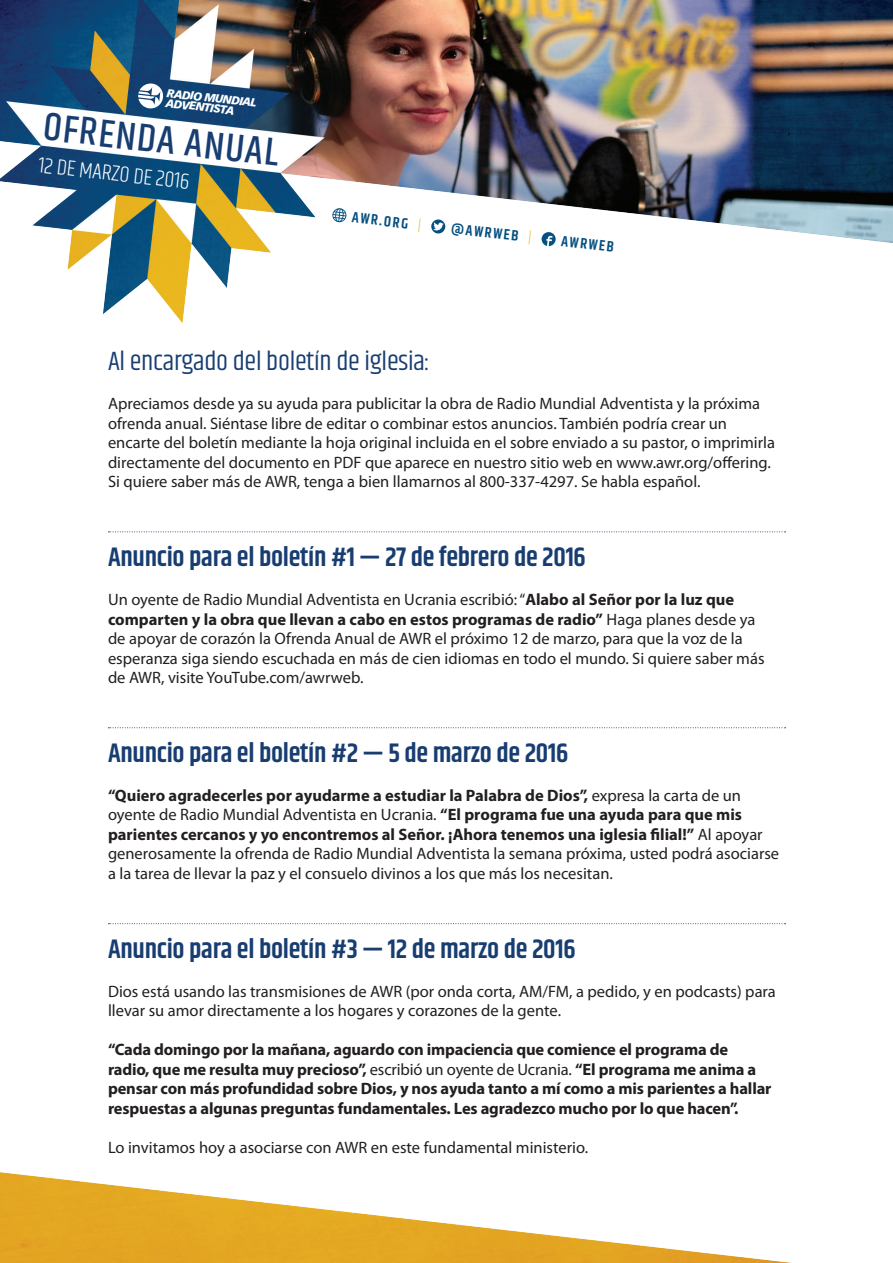
<style>
.page{position:relative;width:893px;height:1263px;background:#fff}
.page>*{position:absolute;margin:0;border:0;box-sizing:border-box;transform-origin:0 0}
.t1{font:500 39.75px "Khand";color:#183d71}
.t2{font:600 27px "Khand";letter-spacing:-.01em;color:#183d71}
.t3{font:27px "Khand";letter-spacing:-.01em;color:#183d71}
.t4{font:300 22.5px "Khand";color:#fff}
.t5{font:16.5px/19.5px "Myriad Pro";color:#231f20}
.t6{font:700 16.5px/19.5px "Myriad Pro";letter-spacing:-.01em;color:#231f20}
.t7{font:600 15px "Khand";color:#065080}
.t8{font:italic 900 11.4px/10.1px "Vectora LH";color:#fff}
.s1{font-weight:300;color:#e9b71e}
.s2{font-weight:700}
.s3{font-weight:400}
</style>
<div class="page">
<svg style="left:108px;top:531px;width:678px;height:1px"></svg>
<svg style="left:108px;top:727px;width:678px;height:1px"></svg>
<svg style="left:108px;top:923px;width:678px;height:1px"></svg>
<img style="left:0;top:1172px;width:792px;height:91px">
<img style="left:0;top:0;width:893px;height:323px">
<svg style="left:332px;top:208px;width:15px;height:15px"></svg>
<svg style="left:431px;top:219px;width:15px;height:15px"></svg>
<svg style="left:541px;top:232px;width:15px;height:14px"></svg>
<svg style="left:138px;top:83px;width:26px;height:26px"></svg>
<p class="t8" style="left:168px;top:87px;width:92px;rotate:7deg">RADIO MUNDIAL<br>ADVENTISTA</p>
<h1 class="t1" style="left:46px;top:102px;width:238px;rotate:6deg">OFRENDA ANUAL</h1>
<h3 class="t4" style="left:40px;top:152px;width:153px;rotate:6deg">12 DE MARZO DE 2016</h3>
<p class="t7" style="left:353px;top:207px;width:71px;rotate:6deg">AWR.ORG <span class="s1">|</span></p>
<p class="t7" style="left:452px;top:219px;width:83px;rotate:6deg">@AWRWEB <span class="s1">|</span></p>
<p class="t7" style="left:562px;top:231px;width:55px;rotate:6deg">AWRWEB</p>
<h2 class="t3" style="left:108px;top:345px;width:324px">Al encargado del boletín de iglesia:</h2>
<p class="t5" style="left:108px;top:393px;width:669px">Apreciamos desde ya su ayuda para publicitar la obra de Radio Mundial Adventista y la próxima ofrenda anual. Siéntase libre de editar o combinar estos anuncios. También podría crear un encarte del boletín mediante la hoja original incluida en el sobre enviado a su pastor, o imprimirla directamente del documento en PDF que aparece en nuestro sitio web en www.awr.org/offering.<br>Si quiere saber más de AWR, tenga a bien llamarnos al 800-337-4297. Se habla español.</p>
<h2 class="t2" style="left:108px;top:539px;width:479px">Anuncio para el boletín #1 — 27 de febrero de 2016</h2>
<p class="t5" style="left:108px;top:589px;width:658px">Un oyente de Radio Mundial Adventista en Ucrania escribió: “<span class="s2">Alabo al Señor por la luz que comparten y la obra que llevan a cabo en estos programas de radio”</span> Haga planes desde ya de apoyar de corazón la Ofrenda Anual de AWR el próximo 12 de marzo, para que la voz de la esperanza siga siendo escuchada en más de cien idiomas en todo el mundo. Si quiere saber más de AWR, visite YouTube.com/awrweb.</p>
<h2 class="t2" style="left:108px;top:735px;width:462px">Anuncio para el boletín #2 — 5 de marzo de 2016</h2>
<p class="t5" style="left:108px;top:785px;width:673px"><span class="s2">“Quiero agradecerles por ayudarme a estudiar la Palabra de Dios”,</span> expresa la carta de un oyente de Radio Mundial Adventista en Ucrania. <span class="s2">“El programa fue una ayuda para que mis parientes cercanos y yo encontremos al Señor. ¡Ahora tenemos una iglesia filial!”</span> Al apoyar generosamente la ofrenda de Radio Mundial Adventista la semana próxima, usted podrá asociarse a la tarea de llevar la paz y el consuelo divinos a los que más los necesitan.</p>
<h2 class="t2" style="left:108px;top:931px;width:469px">Anuncio para el boletín #3 — 12 de marzo de 2016</h2>
<p class="t5" style="left:108px;top:981px;width:669px">Dios está usando las transmisiones de AWR (por onda corta, AM/FM, a pedido, y en podcasts) para llevar su amor directamente a los hogares y corazones de la gente.</p>
<p class="t6" style="left:108px;top:1039px;width:665px">“Cada domingo por la mañana, aguardo con impaciencia que comience el programa de radio, que me resulta muy precioso”, <span class="s3">escribió un oyente de Ucrania.</span> “El programa me anima a pensar con más profundidad sobre Dios, y nos ayuda tanto a mí como a mis parientes a hallar respuestas a algunas preguntas fundamentales. Les agradezco mucho por lo que hacen”.</p>
<p class="t5" style="left:108px;top:1137px;width:482px">Lo invitamos hoy a asociarse con AWR en este fundamental ministerio.</p>
</div>
